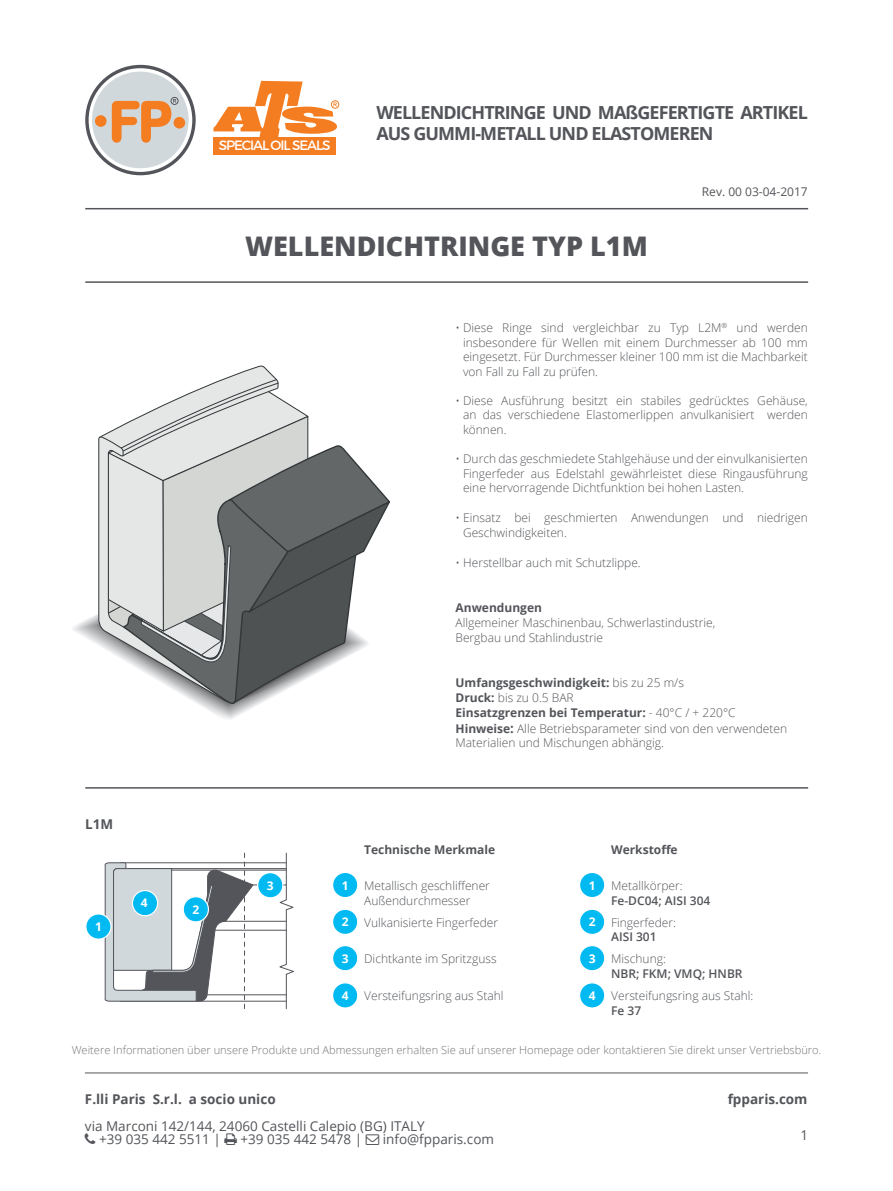
<style>
.page{position:relative;width:893px;height:1191px;background:#fff}
.page>*{position:absolute;margin:0;border:0;box-sizing:border-box;transform-origin:0 0}
.t1{font:800 27px "Open Sans";color:#54555a}
.Paragrafo_base{font:700 18px/21.6px "Open Sans";letter-spacing:-.05em;color:#54555a}
.t2{font:13.5px/13.5px "Open Sans";color:#54555a}
.t3{font:700 13.5px "Open Sans";color:#54555a}
.t4{font:13.5px "Montserrat";letter-spacing:-.08em;color:#fff}
.t5{font:300 12px/14.4px "Open Sans";color:#54555a;text-align:justify}
.t6{font:700 12px "Open Sans";color:#54555a}
.t7{font:600 12px "Open Sans";color:#54555a}
.t8{font:12px "Open Sans";color:#54555a}
.t9{font:700 12px "Open Sans";color:#fff}
.t10{font:300 11.1px "Open Sans";color:#747478}
.s1{font-weight:300}
.s2{font-weight:700}
.s3{font-weight:700;font-size:12.9px}
</style>
<div class="page">
<hr style="left:85px;top:1072px;width:723px;height:1px;background:#54555a">
<hr style="left:236px;top:884px;width:50px;height:1px;background:#54555a">
<hr style="left:218px;top:921px;width:68px;height:1px;background:#54555a">
<hr style="left:211px;top:930px;width:75px;height:1px;background:#54555a">
<hr style="left:206px;top:994px;width:80px;height:1px;background:#54555a">
<hr style="left:120px;top:862px;width:166px;height:1px;background:#54555a">
<hr style="left:128px;top:868px;width:158px;height:1px;background:#54555a">
<hr style="left:171px;top:870px;width:115px;height:1px;background:#54555a">
<hr style="left:120px;top:1001px;width:166px;height:1px;background:#54555a">
<svg style="left:279px;top:852px;width:15px;height:157px"></svg>
<div style="left:86px;top:914px;width:25px;height:25px;background:#00baf1;border-radius:50%"></div>
<div style="left:85px;top:913px;width:27px;height:26px;border:1px solid #fff;border-radius:50%"></div>
<div style="left:258px;top:872px;width:25px;height:26px;background:#00baf1;border-radius:50%"></div>
<div style="left:257px;top:872px;width:26px;height:26px;border:1px solid #fff;border-radius:50%"></div>
<svg style="left:105px;top:853px;width:149px;height:155px"></svg>
<hr style="left:85px;top:787px;width:723px;height:1px;background:#54555a">
<svg style="left:88px;top:365px;width:301px;height:346px"></svg>
<hr style="left:85px;top:281px;width:723px;height:2px;background:#54555a">
<hr style="left:85px;top:208px;width:723px;height:1px;background:#54555a">
<div style="left:333px;top:872px;width:25px;height:25px;background:#00baf1;border-radius:50%"></div>
<div style="left:332px;top:871px;width:26px;height:27px;border:1px solid #fff;border-radius:50%"></div>
<div style="left:333px;top:909px;width:25px;height:25px;background:#00baf1;border-radius:50%"></div>
<div style="left:332px;top:908px;width:26px;height:27px;border:1px solid #fff;border-radius:50%"></div>
<div style="left:333px;top:945px;width:25px;height:25px;background:#00baf1;border-radius:50%"></div>
<div style="left:332px;top:945px;width:26px;height:26px;border:1px solid #fff;border-radius:50%"></div>
<div style="left:580px;top:872px;width:25px;height:25px;background:#00baf1;border-radius:50%"></div>
<div style="left:579px;top:871px;width:26px;height:27px;border:1px solid #fff;border-radius:50%"></div>
<div style="left:580px;top:909px;width:25px;height:25px;background:#00baf1;border-radius:50%"></div>
<div style="left:579px;top:908px;width:26px;height:27px;border:1px solid #fff;border-radius:50%"></div>
<div style="left:580px;top:945px;width:25px;height:25px;background:#00baf1;border-radius:50%"></div>
<div style="left:579px;top:945px;width:26px;height:26px;border:1px solid #fff;border-radius:50%"></div>
<div style="left:333px;top:982px;width:25px;height:26px;background:#00baf1;border-radius:50%"></div>
<div style="left:332px;top:982px;width:26px;height:26px;border:1px solid #fff;border-radius:50%"></div>
<div style="left:580px;top:982px;width:25px;height:26px;background:#00baf1;border-radius:50%"></div>
<div style="left:579px;top:982px;width:26px;height:26px;border:1px solid #fff;border-radius:50%"></div>
<svg style="left:87px;top:67px;width:107px;height:107px"></svg>
<div style="left:85px;top:65px;width:111px;height:110px;border:3px solid #54555a;border-radius:50%"></div>
<div style="left:92px;top:72px;width:97px;height:96px;background:#d0d8dc;border-radius:50%"></div>
<div style="left:174px;top:117px;width:11px;height:12px;background:#f47d21;border-radius:50%"></div>
<div style="left:95px;top:115px;width:12px;height:12px;background:#f47d21;border-radius:50%"></div>
<svg style="left:111px;top:99px;width:65px;height:44px"></svg>
<div style="left:171px;top:97px;width:7px;height:8px;border:1px solid #54555a;border-radius:50%"></div>
<div style="left:213px;top:137px;width:123px;height:17px;background:#f47d21"></div>
<svg style="left:213px;top:81px;width:127px;height:56px"></svg>
<div style="left:331px;top:100px;width:8px;height:8px;border:1px solid #f47d21;border-radius:50%"></div>
<p class="t4" style="left:219px;top:137px;width:113px">SPECIAL OIL SEALS</p>
<p class="Paragrafo_base" style="left:376px;top:101px;width:433px">WELLENDICHTRINGE UND MAßGEFERTIGTE ARTIKEL<br>AUS GUMMI-METALL UND ELASTOMEREN</p>
<p class="t8" style="left:702px;top:184px;width:107px">Rev. 00 03-04-2017</p>
<p class="t1" style="left:245px;top:225px;width:404px">WELLENDICHTRINGE TYP L1M</p>
<p class="t3" style="left:85px;top:815px;width:30px">L1M</p>
<p class="t9" style="left:95px;top:918px;width:8px">1</p>
<p class="t9" style="left:141px;top:894px;width:8px">4</p>
<p class="t9" style="left:192px;top:901px;width:8px">2</p>
<p class="t9" style="left:267px;top:877px;width:8px">3</p>
<p class="t5" style="left:463px;top:320px;width:346px;text-indent:-8px">• Diese Ringe sind vergleichbar zu Typ L2M<sup>®</sup> und werden insbesondere für Wellen mit einem Durchmesser ab 100 mm eingesetzt. Für Durchmesser kleiner 100 mm ist die Machbarkeit von Fall zu Fall zu prüfen.</p>
<p class="t5" style="left:463px;top:393px;width:346px;text-indent:-8px">• Diese Ausführung besitzt ein stabiles gedrücktes Gehäuse, an das verschiedene Elastomerlippen anvulkanisiert werden können.</p>
<p class="t5" style="left:463px;top:451px;width:346px;text-indent:-8px">• Durch das geschmiedete Stahlgehäuse und der einvulkanisierten Fingerfeder aus Edelstahl gewährleistet diese Ringausführung eine hervorragende Dichtfunktion bei hohen Lasten.</p>
<p class="t5" style="left:463px;top:510px;width:346px;line-height:15px;text-indent:-8px">• Einsatz bei geschmierten Anwendungen und niedrigen<br>Geschwindigkeiten.</p>
<p class="t5" style="left:455px;top:555px;width:187px">• Herstellbar auch mit Schutzlippe.</p>
<p class="t6" style="left:455px;top:599px;width:88px">Anwendungen</p>
<p class="t5" style="left:455px;top:615px;width:261px">Allgemeiner Maschinenbau, Schwerlastindustrie,</p>
<p class="t5" style="left:455px;top:630px;width:149px">Bergbau und Stahlindustrie</p>
<p class="t6" style="left:455px;top:674px;width:230px">Umfangsgeschwindigkeit: <span class="s1">bis zu 25 m/s</span></p>
<p class="t5" style="left:455px;top:690px;width:120px"><span class="s2">Druck:</span> bis zu 0.5 BAR</p>
<p class="t6" style="left:455px;top:704px;width:282px">Einsatzgrenzen bei Temperatur: <span class="s1">- 40°C / + 220°C</span></p>
<p class="t5" style="left:455px;top:720px;width:333px"><span class="s2">Hinweise</span><span class="s3">:</span> Alle Betriebsparameter sind von den verwendeten<br>Materialien und Mischungen abhängig.</p>
<p class="t6" style="left:364px;top:841px;width:132px">Technische Merkmale</p>
<p class="t9" style="left:342px;top:876px;width:8px">1</p>
<p class="t5" style="left:364px;top:878px;width:127px">Metallisch geschliffener<br>Außendurchmesser</p>
<p class="t9" style="left:342px;top:913px;width:8px">2</p>
<p class="t5" style="left:364px;top:915px;width:135px">Vulkanisierte Fingerfeder</p>
<p class="t9" style="left:342px;top:950px;width:8px">3</p>
<p class="t5" style="left:364px;top:951px;width:134px">Dichtkante im Spritzguss</p>
<p class="t6" style="left:611px;top:841px;width:68px">Werkstoffe</p>
<p class="t9" style="left:589px;top:876px;width:8px">1</p>
<p class="t5" style="left:611px;top:878px;width:73px">Metallkörper:</p>
<p class="t7" style="left:611px;top:892px;width:101px">Fe-DC04; AISI 304</p>
<p class="t9" style="left:589px;top:913px;width:8px">2</p>
<p class="t5" style="left:611px;top:915px;width:66px">Fingerfeder:</p>
<p class="t7" style="left:611px;top:928px;width:47px">AISI 301</p>
<p class="t9" style="left:589px;top:950px;width:8px">3</p>
<p class="t5" style="left:611px;top:951px;width:56px">Mischung:</p>
<p class="t7" style="left:611px;top:965px;width:133px">NBR; FKM; VMQ; HNBR</p>
<p class="t9" style="left:342px;top:987px;width:8px">4</p>
<p class="t5" style="left:364px;top:988px;width:141px">Versteifungsring aus Stahl</p>
<p class="t9" style="left:589px;top:987px;width:8px">4</p>
<p class="t5" style="left:611px;top:988px;width:144px">Versteifungsring aus Stahl:</p>
<p class="t7" style="left:611px;top:1002px;width:32px">Fe 37</p>
<p class="t10" style="left:72px;top:1042px;width:751px">Weitere Informationen über unsere Produkte und Abmessungen erhalten Sie auf unserer Homepage oder kontaktieren Sie direkt unser Vertriebsbüro.</p>
<p class="t3" style="left:85px;top:1089px;width:192px">F.lli Paris S.r.l. a socio unico</p>
<p class="t2" style="left:99px;top:1118px;width:327px;text-indent:-14px">via Marconi 142/144, 24060 Castelli Calepio (BG) ITALY +39 035 442 5511 |</p>
<p class="t2" style="left:240px;top:1132px;width:123px">+39 035 442 5478 |</p>
<p class="t2" style="left:383px;top:1132px;width:113px">info@fpparis.com</p>
<p class="t3" style="left:728px;top:1089px;width:81px">fpparis.com</p>
<p class="t2" style="left:800px;top:1127px;width:9px">1</p>
</div>
